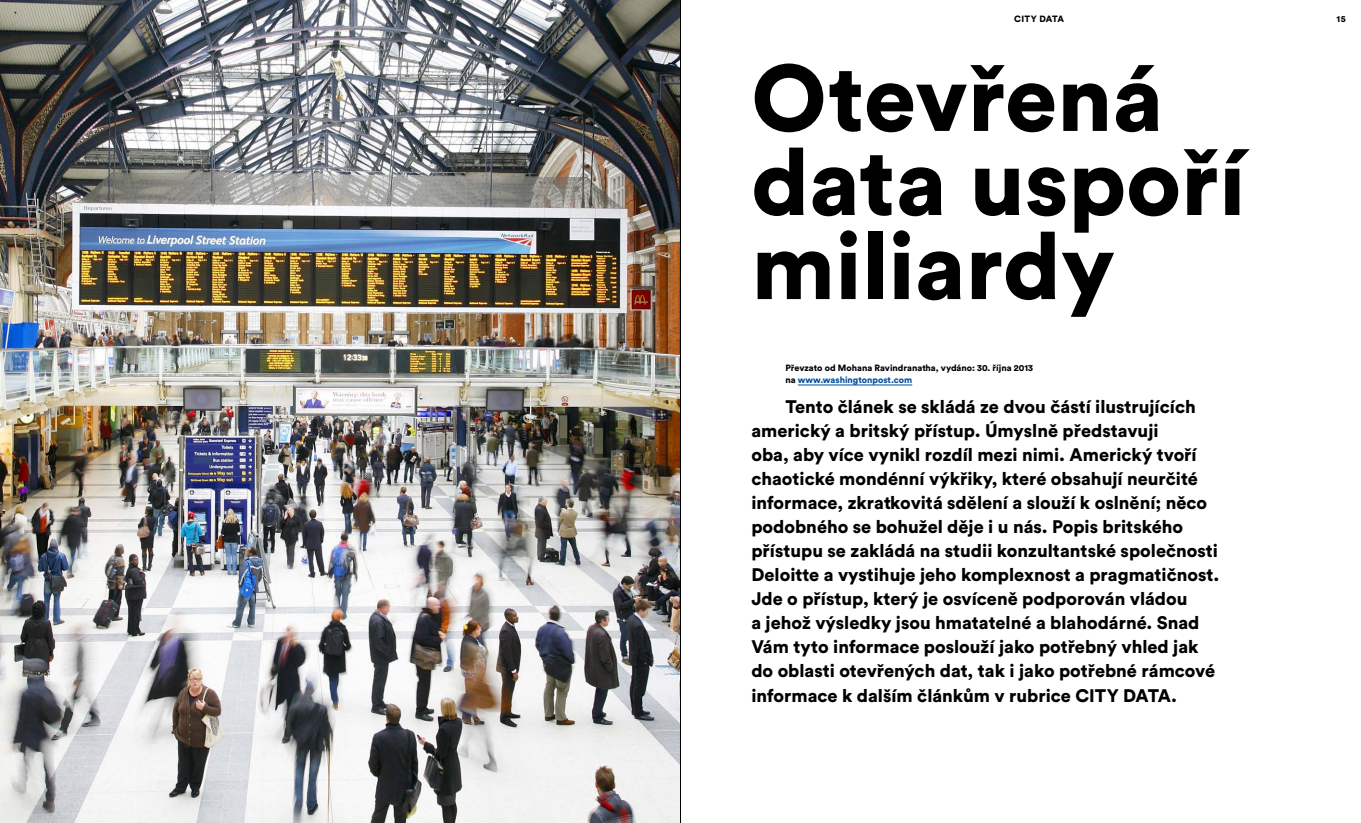
<style>
.page{position:relative;width:1361px;height:823px;background:#fff}
.page>*{position:absolute;margin:0;border:0;box-sizing:border-box;transform-origin:0 0}
.t1{font:900 93px/84px "Circular Pro";color:#000}
.t2{font:900 18px/24px "Circular Pro";color:#000}
.t3{font:900 9px/12px "Circular Pro";color:#000}
.s1{color:#034ea2}
</style>
<div class="page">
<hr style="left:798px;top:384px;width:114px;height:1px;background:#034ea2">
<img style="left:0;top:0;width:680px;height:822px">
<hr style="left:680px;top:0;width:1px;height:822px;background:#000">
<p class="t3" style="left:1014px;top:12px;width:14px">City</p>
<p class="t3" style="left:1039px;top:12px;width:14px">Data</p>
<p class="t3" style="left:1336px;top:12px;width:11px">15</p>
<h1 class="t1" style="left:751px;top:52px;width:496px">Otevřená data uspoří miliardy</h1>
<p class="t3" style="left:785px;top:361px;width:249px">Převzato od Mohana Ravindranatha, vydáno: 30. října 2013 na <span class="s1">www.washingtonpost.com</span></p>
<p class="t2" style="left:751px;top:394px;width:469px;text-indent:34px">Tento článek se skládá ze dvou částí ilustrujících americký a britský přístup. Úmyslně představuji<br>oba, aby více vynikl rozdíl mezi nimi. Americký tvoří chaotické mondénní výkřiky, které obsahují neurčité informace, zkratkovitá sdělení a slouží k oslnění; něco podobného se bohužel děje i u nás. Popis britského přístupu se zakládá na studii konzultantské společnosti Deloitte a vystihuje jeho komplexnost a pragmatičnost.<br>Jde o přístup, který je osvíceně podporován vládou<br>a jehož výsledky jsou hmatatelné a blahodárné. Snad Vám tyto informace poslouží jako potřebný vhled jak do oblasti otevřených dat, tak i jako potřebné rámcové informace k dalším článkům v rubrice CITY DATA.</p>
</div>
